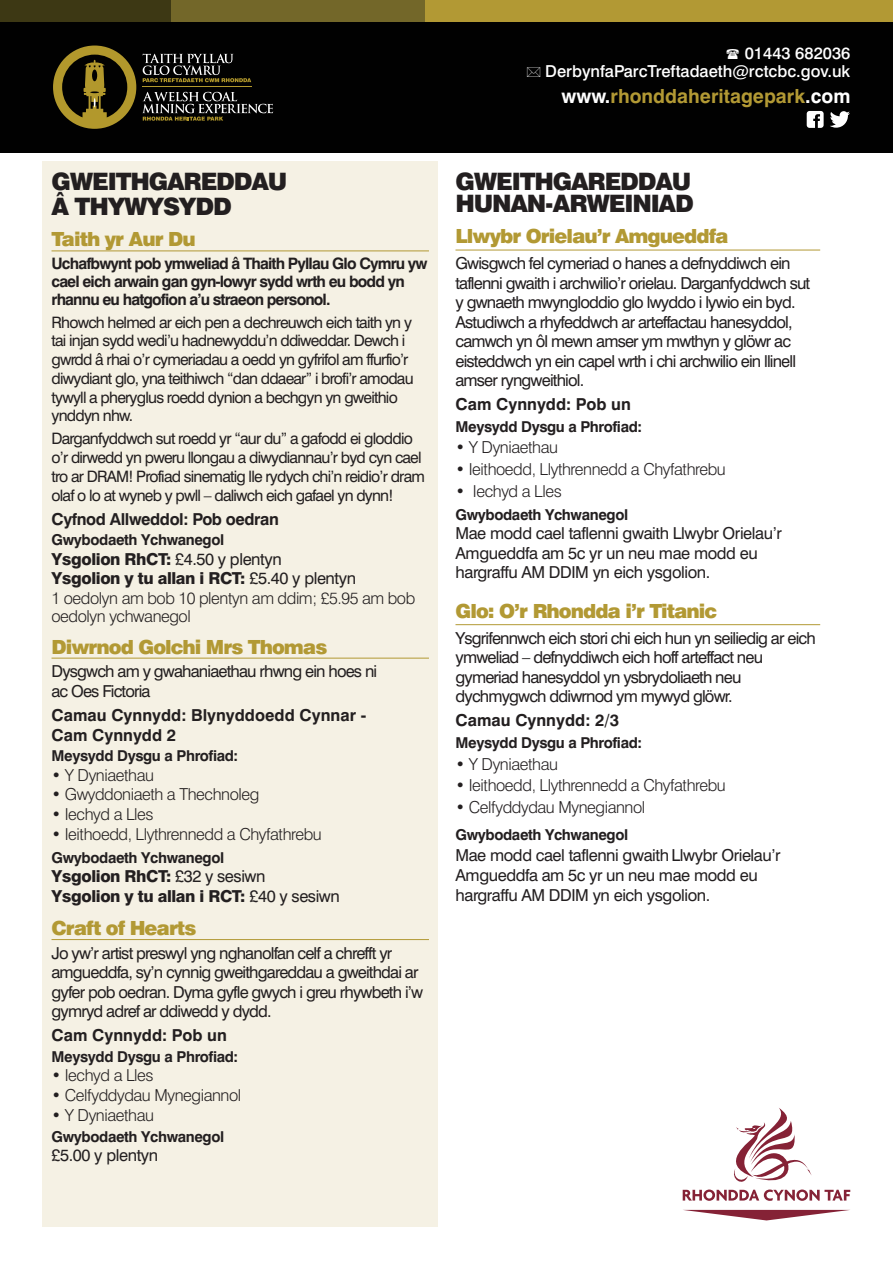
<style>
.page{position:relative;width:893px;height:1263px;background:#fff}
.page>*{position:absolute;margin:0;border:0;box-sizing:border-box;transform-origin:0 0}
.t1{font:900 24px/25.5px "Swiss 721 BT";letter-spacing:-.05em;color:#231f20}
.t2{font:900 19.5px "Swiss 721 BT";letter-spacing:-.05em;color:#b29934}
.t3{font:700 19.5px "Swiss 721 BT";color:#b29934}
.t4{font:16.5px/19.5px "Swiss 721 BT";letter-spacing:-.05em;color:#231f20}
.t5{font:300 16.5px/20px "Swiss 721 BT";letter-spacing:-.025em;color:#231f20}
.t6{font:16.5px/19.8px "Swiss 721 BT";letter-spacing:-.025em;color:#231f20}
.t7{font:700 16.5px/19.8px "Swiss 721 BT";color:#231f20}
.t8{font:800 16.5px/19.8px "Swiss 721 BT";letter-spacing:-.025em;color:#231f20}
.t9{font:500 16.5px/18px "Swiss 721 BT";color:#fff;text-align:right}
.t10{font:700 16.5px "Swiss 721 BT";letter-spacing:-.025em;color:#231f20}
.t11{font:15.75px/18.8px "Swiss 721 BT";letter-spacing:-.05em;color:#231f20}
.t12{font:700 15.75px/18px "Swiss 721 BT";letter-spacing:-.055em;color:#231f20}
.t13{font:700 15px "Swiss 721 BT";letter-spacing:-.025em;color:#231f20}
.s1{font-weight:800}
.s2{font-weight:400}
.s3{color:#fff}
</style>
<div class="page">
<div style="left:43px;top:162px;width:395px;height:1065px;background:#f5f1e4"></div>
<hr style="left:52px;top:251px;width:377px;height:1px;background:#b29934">
<hr style="left:52px;top:658px;width:377px;height:1px;background:#b29934">
<hr style="left:52px;top:939px;width:377px;height:1px;background:#b29934">
<hr style="left:455px;top:250px;width:365px;height:1px;background:#b29934">
<hr style="left:455px;top:624px;width:365px;height:1px;background:#b29934">
<svg style="left:684px;top:1210px;width:165px;height:10px"></svg>
<svg style="left:683px;top:1108px;width:167px;height:93px"></svg>
<div style="left:0;top:21px;width:893px;height:132px;background:#010101"></div>
<div style="left:170px;top:0;width:255px;height:21px;background:#736729"></div>
<div style="left:0;top:0;width:170px;height:21px;background:#3d3814"></div>
<div style="left:425px;top:0;width:468px;height:21px;background:#b29934"></div>
<svg style="left:143px;top:54px;width:108px;height:28px"></svg>
<svg style="left:142px;top:92px;width:131px;height:29px"></svg>
<hr style="left:142px;top:87px;width:109px;height:1px;background:#b2982c">
<svg style="left:53px;top:46px;width:83px;height:83px"></svg>
<svg style="left:807px;top:111px;width:17px;height:17px"></svg>
<svg style="left:830px;top:111px;width:20px;height:17px"></svg>
<h1 class="t1" style="left:52px;top:171px;width:237px">GWEITHGAREDDAU<br>Â THYWYSYDD</h1>
<p class="t2" style="left:52px;top:232px;width:146px">Taith yr Aur Du</p>
<p class="t12" style="left:52px;top:256px;width:377px">Uchafbwynt pob ymweliad â Thaith Pyllau Glo Cymru yw cael eich arwain gan gyn-lowyr sydd wrth eu bodd yn rhannu eu hatgofion a’u straeon personol.</p>
<p class="t11" style="left:52px;top:314px;width:364px">Rhowch helmed ar eich pen a dechreuwch eich taith yn y tai injan sydd wedi’u hadnewyddu’n ddiweddar. Dewch i gwrdd â rhai o’r cymeriadau a oedd yn gyfrifol am ffurfio’r diwydiant glo, yna teithiwch “dan ddaear” i brofi’r amodau tywyll a pheryglus roedd dynion a bechgyn yn gweithio ynddyn nhw.</p>
<p class="t11" style="left:52px;top:431px;width:375px">Darganfyddwch sut roedd yr “aur du” a gafodd ei gloddio o’r dirwedd yn pweru llongau a diwydiannau’r byd cyn cael tro ar DRAM! Profiad sinematig lle rydych chi’n reidio’r dram olaf o lo at wyneb y pwll – daliwch eich gafael yn dynn!</p>
<p class="t10" style="left:52px;top:513px;width:229px">Cyfnod Allweddol: Pob oedran</p>
<p class="t13" style="left:52px;top:535px;width:174px">Gwybodaeth Ychwanegol</p>
<p class="t5" style="left:52px;top:550px;width:365px"><span class="s1">Ysgolion RhCT:</span> <span class="s2">£4.50 y plentyn<br></span><span class="s1">Ysgolion y tu allan i RCT:</span> <span class="s2">£5.40 y plentyn<br></span>1 oedolyn am bob 10 plentyn am ddim; £5.95 am bob</p>
<p class="t5" style="left:52px;top:608px;width:141px">oedolyn ychwanegol</p>
<p class="t2" style="left:52px;top:639px;width:277px">Diwrnod Golchi Mrs Thomas</p>
<p class="t4" style="left:52px;top:663px;width:327px">Dysgwch am y gwahaniaethau rhwng ein hoes ni ac Oes Fictoria</p>
<p class="t7" style="left:52px;top:707px;width:316px">Camau Cynnydd: Blynyddoedd Cynnar -<br>Cam Cynnydd 2</p>
<p class="t13" style="left:52px;top:750px;width:188px">Meysydd Dysgu a Phrofiad:</p>
<p class="t5" style="left:52px;top:766px;width:104px">• Y Dyniaethau</p>
<p class="t5" style="left:52px;top:786px;width:209px">• Gwyddoniaeth a Thechnoleg</p>
<p class="t5" style="left:52px;top:806px;width:104px">• Iechyd a Lles</p>
<p class="t5" style="left:52px;top:826px;width:272px">• Ieithoedd, Llythrennedd a Chyfathrebu</p>
<p class="t13" style="left:52px;top:852px;width:174px">Gwybodaeth Ychwanegol</p>
<p class="t8" style="left:52px;top:868px;width:290px">Ysgolion RhCT: <span class="s2">£32 y sesiwn<br></span>Ysgolion y tu allan i RCT: <span class="s2">£40 y sesiwn</span></p>
<p class="t2" style="left:52px;top:921px;width:146px">Craft of Hearts</p>
<p class="t4" style="left:52px;top:945px;width:373px">Jo yw’r artist preswyl yng nghanolfan celf a chrefft yr amgueddfa, sy’n cynnig gweithgareddau a gweithdai ar gyfer pob oedran. Dyma gyfle gwych i greu rhywbeth i’w gymryd adref ar ddiwedd y dydd.</p>
<p class="t7" style="left:52px;top:1027px;width:177px">Cam Cynnydd: Pob un</p>
<p class="t13" style="left:52px;top:1051px;width:188px">Meysydd Dysgu a Phrofiad:</p>
<p class="t5" style="left:52px;top:1067px;width:104px">• Iechyd a Lles</p>
<p class="t5" style="left:52px;top:1087px;width:191px">• Celfyddydau Mynegiannol</p>
<p class="t5" style="left:52px;top:1107px;width:104px">• Y Dyniaethau</p>
<p class="t13" style="left:52px;top:1131px;width:174px">Gwybodaeth Ychwanegol</p>
<p class="t6" style="left:52px;top:1147px;width:108px">£5.00 y plentyn</p>
<p class="t9" style="left:545px;top:46px;width:307px">01443 682036<br>DerbynfaParcTreftadaeth@rctcbc.gov.uk</p>
<p class="t3" style="left:561px;top:89px;width:290px"><span class="s3">www.</span>rhonddaheritagepark<span class="s3">.com</span></p>
<h1 class="t1" style="left:455px;top:172px;width:240px;line-height:22.5px">GWEITHGAREDDAU<br>HUNAN-ARWEINIAD</h1>
<p class="t2" style="left:455px;top:229px;width:275px">Llwybr Orielau’r Amgueddfa</p>
<p class="t4" style="left:455px;top:255px;width:356px">Gwisgwch fel cymeriad o hanes a defnyddiwch ein taflenni gwaith i archwilio’r orielau. Darganfyddwch sut y gwnaeth mwyngloddio glo lwyddo i lywio ein byd.<br>Astudiwch a rhyfeddwch ar arteffactau hanesyddol, camwch yn ôl mewn amser ym mwthyn y glöwr ac eisteddwch yn ein capel wrth i chi archwilio ein llinell amser ryngweithiol.</p>
<p class="t7" style="left:455px;top:396px;width:177px">Cam Cynnydd: Pob un</p>
<p class="t13" style="left:455px;top:421px;width:188px">Meysydd Dysgu a Phrofiad:</p>
<p class="t5" style="left:455px;top:439px;width:104px">• Y Dyniaethau</p>
<p class="t5" style="left:455px;top:461px;width:272px">• Ieithoedd, Llythrennedd a Chyfathrebu</p>
<p class="t5" style="left:455px;top:483px;width:108px">• Iechyd a Lles</p>
<p class="t13" style="left:455px;top:509px;width:174px">Gwybodaeth Ychwanegol</p>
<p class="t6" style="left:455px;top:525px;width:328px">Mae modd cael taflenni gwaith Llwybr Orielau’r<br>Amgueddfa am 5c yr un neu mae modd eu hargraffu AM DDIM yn eich ysgolion.</p>
<p class="t2" style="left:455px;top:604px;width:263px">Glo: O’r Rhondda i’r Titanic</p>
<p class="t4" style="left:455px;top:630px;width:362px">Ysgrifennwch eich stori chi eich hun yn seiliedig ar eich ymweliad – defnyddiwch eich hoff arteffact neu gymeriad hanesyddol yn ysbrydoliaeth neu dychmygwch ddiwrnod ym mywyd glöwr.</p>
<p class="t7" style="left:455px;top:712px;width:165px">Camau Cynnydd: 2/3</p>
<p class="t13" style="left:455px;top:737px;width:188px">Meysydd Dysgu a Phrofiad:</p>
<p class="t5" style="left:455px;top:755px;width:104px">• Y Dyniaethau</p>
<p class="t5" style="left:455px;top:777px;width:272px">• Ieithoedd, Llythrennedd a Chyfathrebu</p>
<p class="t5" style="left:455px;top:799px;width:191px">• Celfyddydau Mynegiannol</p>
<p class="t13" style="left:455px;top:829px;width:174px">Gwybodaeth Ychwanegol</p>
<p class="t6" style="left:455px;top:847px;width:327px">Mae modd cael taflenni gwaith Llwybr Orielau’r<br>Amgueddfa am 5c yr un neu mae modd eu hargraffu AM DDIM yn eich ysgolion.</p>
</div>
